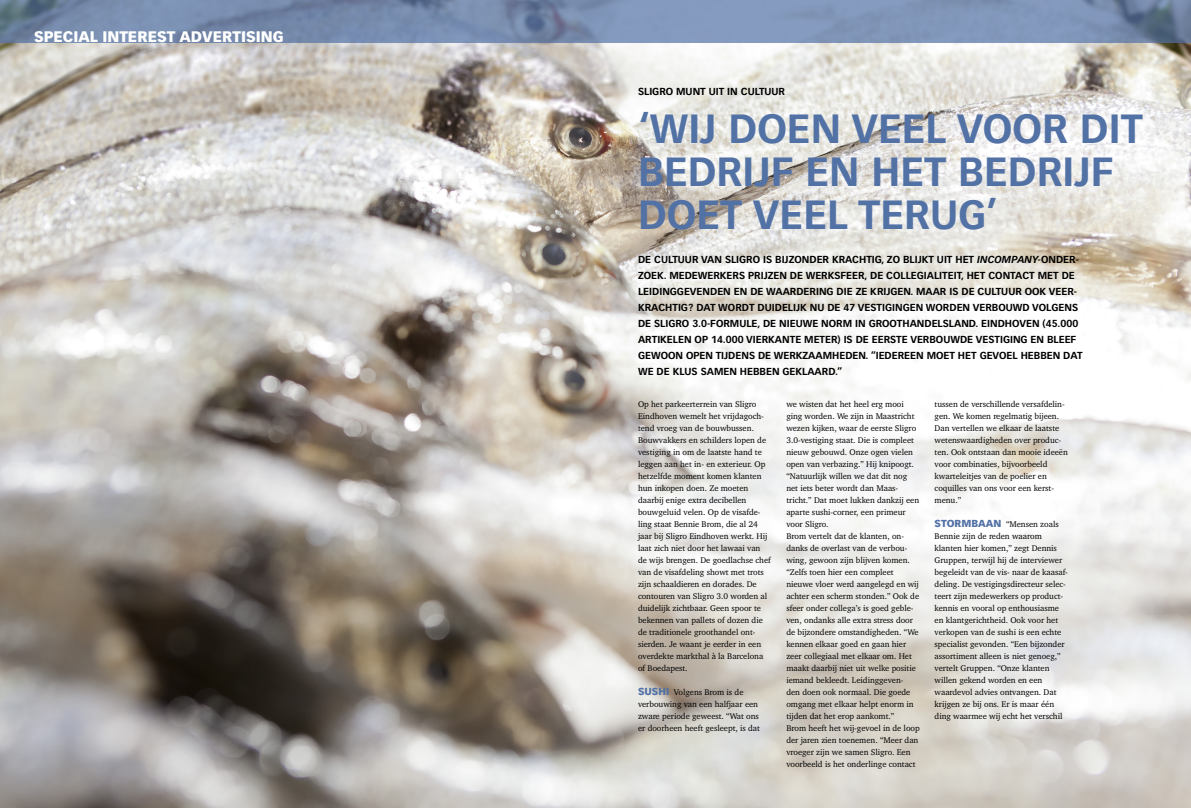
<style>
.page{position:relative;width:1191px;height:808px;background:#fff}
.page>*{position:absolute;margin:0;border:0;box-sizing:border-box;transform-origin:0 0}
._02_SIA_Kopregel{font:700 40px/43px "Vectora LH";color:#5271a5}
.t1{font:900 15px "Vectora LH";color:#fff}
._03_SIA_Intro{font:700 10px/16px "Vectora LH";color:#000}
._01_SIA_Chapeau{font:700 10px "Vectora LH";color:#000}
._04_SIA_Tekst{font:8.5px/12px "Charter IT Cby BT";letter-spacing:-.005em;color:#000}
.s1{font-style:italic}
.s2{font-family:"Vectora LH";font-weight:900;font-size:10px;color:#5271a5}
</style>
<div class="page">
<img style="left:0;top:43px;width:1191px;height:765px">
<svg style="left:0;top:0;width:1191px;height:43px;background:#788dae"></svg>
<p class="t1" style="left:34px;top:28px;width:251px">SPECIAL INTEREST ADVERTISING</p>
<p class="_01_SIA_Chapeau" style="left:638px;top:85px;width:149px">SLIGRO MUNT UIT IN CULTUUR</p>
<p class="_02_SIA_Kopregel" style="left:638px;top:107px;width:506px">‘WIJ DOEN VEEL VOOR DIT<br>BEDRIJF EN HET BEDRIJF<br>DOET VEEL TERUG’</p>
<p class="_03_SIA_Intro" style="left:638px;top:251px;width:446px">DE CULTUUR VAN SLIGRO IS BIJZONDER KRACHTIG, ZO BLIJKT UIT HET <span class="s1">INCOMPANY-</span>ONDER-ZOEK. MEDEWERKERS PRIJZEN DE WERKSFEER, DE COLLEGIALITEIT, HET CONTACT MET DE LEIDINGGEVENDEN EN DE WAARDERING DIE ZE KRIJGEN. MAAR IS DE CULTUUR OOK VEER-KRACHTIG? DAT WORDT DUIDELIJK NU DE 47 VESTIGINGEN WORDEN VERBOUWD VOLGENS DE SLIGRO 3.0-FORMULE, DE NIEUWE NORM IN GROOTHANDELSLAND. EINDHOVEN (45.000<br>ARTIKELEN OP 14.000 VIERKANTE METER) IS DE EERSTE VERBOUWDE VESTIGING EN BLEEF GEWOON OPEN TIJDENS DE WERKZAAMHEDEN. “IEDEREEN MOET HET GEVOEL HEBBEN DAT WE DE KLUS SAMEN HEBBEN GEKLAARD.”</p>
<p class="_04_SIA_Tekst" style="left:638px;top:398px;width:134px">Op het parkeerterrein van Sligro<br>Eindhoven wemelt het vrijdagoch&shy;tend vroeg van de bouwbussen.<br>Bouwvakkers en schilders lopen de vestiging in om de laatste hand te leggen aan het in- en exterieur. Op hetzelfde moment komen klanten hun inkopen doen. Ze moeten daarbij enige extra decibellen bouwgeluid velen. Op de visafde&shy;ling staat Bennie Brom, die al 24 jaar bij Sligro Eindhoven werkt. Hij laat zich niet door het lawaai van de wijs brengen. De goedlachse chef van de visafdeling showt met trots zijn schaaldieren en dorades. De contouren van Sligro 3.0 worden al duidelijk zichtbaar. Geen spoor te bekennen van pallets of dozen die de traditionele groothandel ont&shy;sierden. Je waant je eerder in een overdekte markthal à la Barcelona of Boedapest.</p>
<p class="_04_SIA_Tekst" style="left:638px;top:686px;width:123px"><span class="s2">SUSHI</span> Volgens Brom is de verbouwing van een halfjaar een zware periode geweest. “Wat ons er doorheen heeft gesleept, is dat</p>
<p class="_04_SIA_Tekst" style="left:786px;top:398px;width:134px">we wisten dat het heel erg mooi ging worden. We zijn in Maastricht wezen kijken, waar de eerste Sligro<br>3.0-vestiging staat. Die is compleet nieuw gebouwd. Onze ogen vielen open van verbazing.” Hij knipoogt. “Natuurlijk willen we dat dit nog net iets beter wordt dan Maas&shy;tricht.” Dat moet lukken dankzij een aparte sushi-corner, een primeur voor Sligro.</p>
<p class="_04_SIA_Tekst" style="left:786px;top:530px;width:134px">Brom vertelt dat de klanten, on&shy;danks de overlast van de verbou&shy;wing, gewoon zijn blijven komen. “Zelfs toen hier een compleet nieuwe vloer werd aangelegd en wij achter een scherm stonden.” Ook de sfeer onder collega’s is goed geble&shy;ven, ondanks alle extra stress door de bijzondere omstandigheden. “We kennen elkaar goed en gaan hier zeer collegiaal met elkaar om. Het maakt daarbij niet uit welke positie iemand bekleedt. Leidinggeven&shy;den doen ook normaal. Die goede omgang met elkaar helpt enorm in tijden dat het erop aankomt.”</p>
<p class="_04_SIA_Tekst" style="left:786px;top:722px;width:135px">Brom heeft het wij-gevoel in de loop der jaren zien toenemen. “Meer dan vroeger zijn we samen Sligro. Een voorbeeld is het onderlinge contact</p>
<p class="_04_SIA_Tekst" style="left:934px;top:398px;width:135px">tussen de verschillende versafdelin&shy;gen. We komen regelmatig bijeen.<br>Dan vertellen we elkaar de laatste wetenswaardigheden over produc&shy;ten. Ook ontstaan dan mooie ideeën voor combinaties, bijvoorbeeld kwarteleitjes van de poelier en coquilles van ons voor een kerst&shy;menu.”</p>
<p class="_04_SIA_Tekst" style="left:934px;top:518px;width:135px"><span class="s2">STORMBAAN</span> “Mensen zoals Bennie zijn de reden waarom klanten hier komen,” zegt Dennis Gruppen, terwijl hij de interviewer begeleidt van de vis- naar de kaasaf&shy;deling. De vestigingsdirecteur selec&shy;teert zijn medewerkers op product&shy;kennis en vooral op enthousiasme en klantgerichtheid. Ook voor het verkopen van de sushi is een echte specialist gevonden. “Een bijzonder assortiment alleen is niet genoeg,” vertelt Gruppen. “Onze klanten willen gekend worden en een waardevol advies ontvangen. Dat krijgen ze bij ons. Er is maar één ding waarmee wij echt het verschil</p>
</div>
